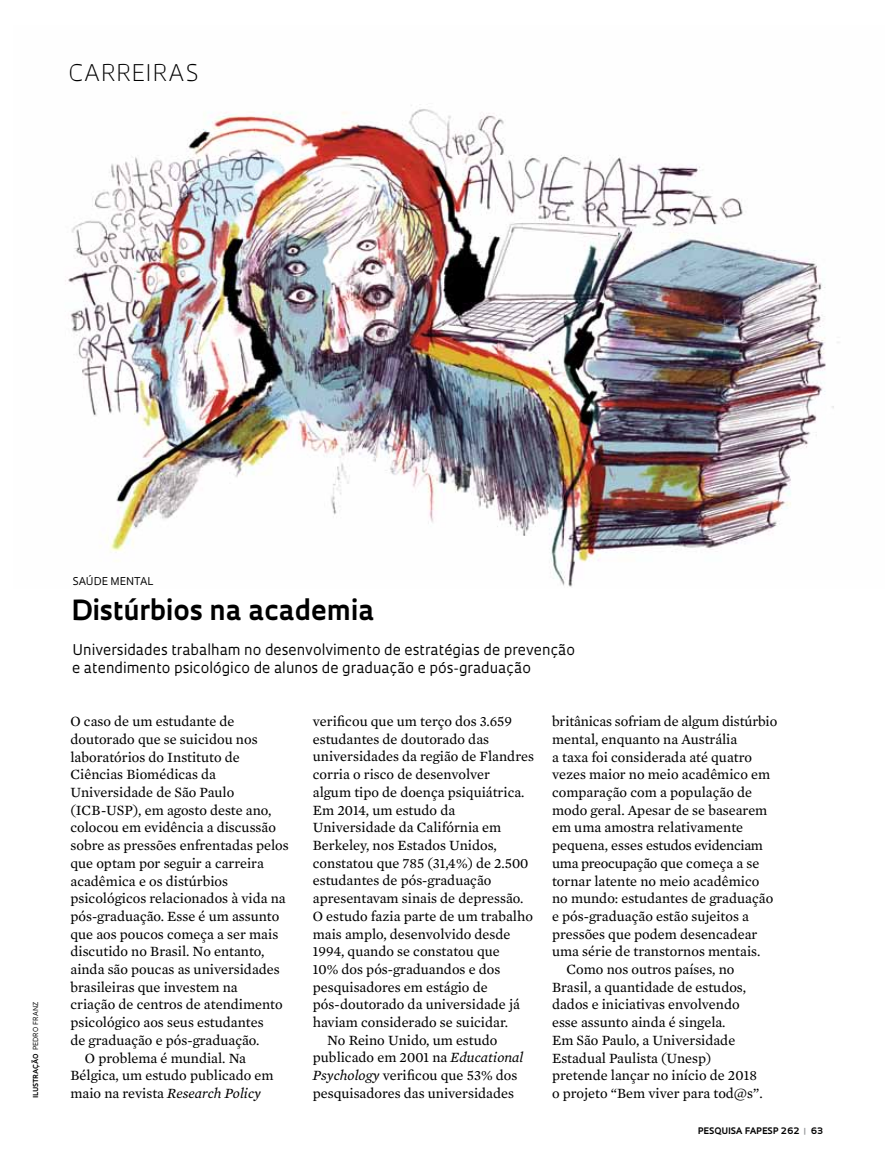
<style>
.page{position:relative;width:885px;height:1169px;background:#fff}
.page>*{position:absolute;margin:0;border:0;box-sizing:border-box;transform-origin:0 0}
.t1{font:700 27px "Oculum";color:#000}
.t2{font:300 22.35px "Oculum";letter-spacing:.035em;color:#000}
.t3{font:14.4px "Mercury Text G2";color:#000}
.t4{font:14.4px/17.7px "Oculum";color:#000}
.t5{font:14.4px "Mercury Text G2";letter-spacing:-.02em;color:#000}
.t6{font:italic 14.4px "Mercury Text G2";color:#000}
.t7{font:10.5px "Oculum";letter-spacing:.005em;color:#000}
.t8{font:700 8.7px "Oculum";letter-spacing:.015em;color:#000}
.t9{font:700 6.75px "Oculum";letter-spacing:.01em;color:#000}
.s1{font-weight:400}
.s2{font-style:italic}
.s3{font-style:normal}
.s4{color:#939598}
</style>
<div class="page">
<img style="left:65px;top:105px;width:774px;height:482px">
<h2 class="t2" style="left:69px;top:58px;width:131px">CARREIRAS</h2>
<p class="t9" style="left:31px;top:1098px;width:98px;rotate:-90deg">ilustração <span class="s1">pedro franz</span></p>
<p class="t7" style="left:73px;top:574px;width:83px">Saúde Mental</p>
<h1 class="t1" style="left:71px;top:591px;width:304px">Distúrbios na academia</h1>
<p class="t4" style="left:72px;top:640px;width:504px">Universidades trabalham no desenvolvimento de estratégias de prevenção e atendimento psicológico de alunos de graduação e pós-graduação</p>
<p class="t3" style="left:552px;top:711px;width:227px">britânicas sofriam de algum distúrbio</p>
<p class="t3" style="left:552px;top:728px;width:187px">mental, enquanto na Austrália</p>
<p class="t3" style="left:552px;top:746px;width:201px">a taxa foi considerada até quatro</p>
<p class="t3" style="left:552px;top:764px;width:220px">vezes maior no meio acadêmico em</p>
<p class="t3" style="left:552px;top:781px;width:202px">comparação com a população de</p>
<p class="t3" style="left:552px;top:799px;width:217px">modo geral. Apesar de se basearem</p>
<p class="t3" style="left:552px;top:817px;width:193px">em uma amostra relativamente</p>
<p class="t5" style="left:552px;top:835px;width:212px">pequena, esses estudos evidenciam</p>
<p class="t5" style="left:552px;top:852px;width:209px">uma preocupação que começa a se</p>
<p class="t3" style="left:552px;top:870px;width:209px">tornar latente no meio acadêmico</p>
<p class="t3" style="left:552px;top:888px;width:223px">no mundo: estudantes de graduação</p>
<p class="t3" style="left:552px;top:905px;width:198px">e pós-graduação estão sujeitos a</p>
<p class="t3" style="left:552px;top:923px;width:207px">pressões que podem desencadear</p>
<p class="t3" style="left:552px;top:941px;width:210px">uma série de transtornos mentais.</p>
<p class="t3" style="left:566px;top:958px;width:169px">Como nos outros países, no</p>
<p class="t3" style="left:552px;top:976px;width:195px">Brasil, a quantidade de estudos,</p>
<p class="t3" style="left:552px;top:994px;width:189px">dados e iniciativas envolvendo</p>
<p class="t3" style="left:552px;top:1012px;width:175px">esse assunto ainda é singela.</p>
<p class="t3" style="left:552px;top:1029px;width:185px">Em São Paulo, a Universidade</p>
<p class="t3" style="left:552px;top:1047px;width:161px">Estadual Paulista (Unesp)</p>
<p class="t3" style="left:552px;top:1065px;width:206px">pretende lançar no início de 2018</p>
<p class="t3" style="left:552px;top:1082px;width:212px">o projeto “Bem viver para tod@s”.</p>
<p class="t3" style="left:313px;top:711px;width:201px">verificou que um terço dos 3.659</p>
<p class="t3" style="left:313px;top:728px;width:178px">estudantes de doutorado das</p>
<p class="t3" style="left:313px;top:746px;width:223px">universidades da região de Flandres</p>
<p class="t3" style="left:313px;top:764px;width:179px">corria o risco de desenvolver</p>
<p class="t3" style="left:313px;top:781px;width:213px">algum tipo de doença psiquiátrica.</p>
<p class="t3" style="left:313px;top:799px;width:144px">Em 2014, um estudo da</p>
<p class="t3" style="left:313px;top:817px;width:190px">Universidade da Califórnia em</p>
<p class="t3" style="left:313px;top:834px;width:185px">Berkeley, nos Estados Unidos,</p>
<p class="t3" style="left:313px;top:852px;width:217px">constatou que 785 (31,4%) de 2.500</p>
<p class="t3" style="left:313px;top:870px;width:180px">estudantes de pós-graduação</p>
<p class="t3" style="left:313px;top:888px;width:212px">apresentavam sinais de depressão.</p>
<p class="t3" style="left:313px;top:905px;width:222px">O estudo fazia parte de um trabalho</p>
<p class="t3" style="left:313px;top:923px;width:199px">mais amplo, desenvolvido desde</p>
<p class="t3" style="left:313px;top:941px;width:188px">1994, quando se constatou que</p>
<p class="t3" style="left:313px;top:958px;width:189px">10% dos pós-graduandos e dos</p>
<p class="t3" style="left:313px;top:976px;width:176px">pesquisadores em estágio de</p>
<p class="t3" style="left:313px;top:994px;width:209px">pós-doutorado da universidade já</p>
<p class="t3" style="left:313px;top:1011px;width:197px">haviam considerado se suicidar.</p>
<p class="t3" style="left:327px;top:1029px;width:172px">No Reino Unido, um estudo</p>
<p class="t3" style="left:313px;top:1047px;width:212px">publicado em 2001 na <span class="s2">Educational</span></p>
<p class="t3" style="left:313px;top:1065px;width:206px"><span class="s2">Psychology</span> verificou que 53% dos</p>
<p class="t3" style="left:313px;top:1082px;width:203px">pesquisadores das universidades</p>
<p class="t3" style="left:70px;top:711px;width:166px">O caso de um estudante de</p>
<p class="t3" style="left:70px;top:728px;width:189px">doutorado que se suicidou nos</p>
<p class="t3" style="left:70px;top:746px;width:171px">laboratórios do Instituto de</p>
<p class="t3" style="left:70px;top:764px;width:147px">Ciências Biomédicas da</p>
<p class="t3" style="left:70px;top:781px;width:165px">Universidade de São Paulo</p>
<p class="t3" style="left:70px;top:799px;width:202px">(ICB-USP), em agosto deste ano,</p>
<p class="t3" style="left:70px;top:817px;width:207px">colocou em evidência a discussão</p>
<p class="t3" style="left:70px;top:835px;width:220px">sobre as pressões enfrentadas pelos</p>
<p class="t3" style="left:70px;top:852px;width:195px">que optam por seguir a carreira</p>
<p class="t3" style="left:70px;top:870px;width:159px">acadêmica e os distúrbios</p>
<p class="t3" style="left:70px;top:888px;width:217px">psicológicos relacionados à vida na</p>
<p class="t3" style="left:70px;top:905px;width:210px">pós-graduação. Esse é um assunto</p>
<p class="t3" style="left:70px;top:923px;width:209px">que aos poucos começa a ser mais</p>
<p class="t3" style="left:70px;top:941px;width:195px">discutido no Brasil. No entanto,</p>
<p class="t3" style="left:70px;top:958px;width:211px">ainda são poucas as universidades</p>
<p class="t3" style="left:70px;top:976px;width:169px">brasileiras que investem na</p>
<p class="t3" style="left:70px;top:994px;width:214px">criação de centros de atendimento</p>
<p class="t3" style="left:70px;top:1012px;width:195px">psicológico aos seus estudantes</p>
<p class="t3" style="left:70px;top:1029px;width:190px">de graduação e pós-graduação.</p>
<p class="t3" style="left:85px;top:1047px;width:163px">O problema é mundial. Na</p>
<p class="t3" style="left:70px;top:1065px;width:205px">Bélgica, um estudo publicado em</p>
<p class="t6" style="left:70px;top:1082px;width:192px"><span class="s3">maio na revista</span> Research Policy</p>
<p class="t8" style="left:698px;top:1124px;width:127px">PESQUISA FAPESP 262 <span class="s4">|</span> 63</p>
</div>
